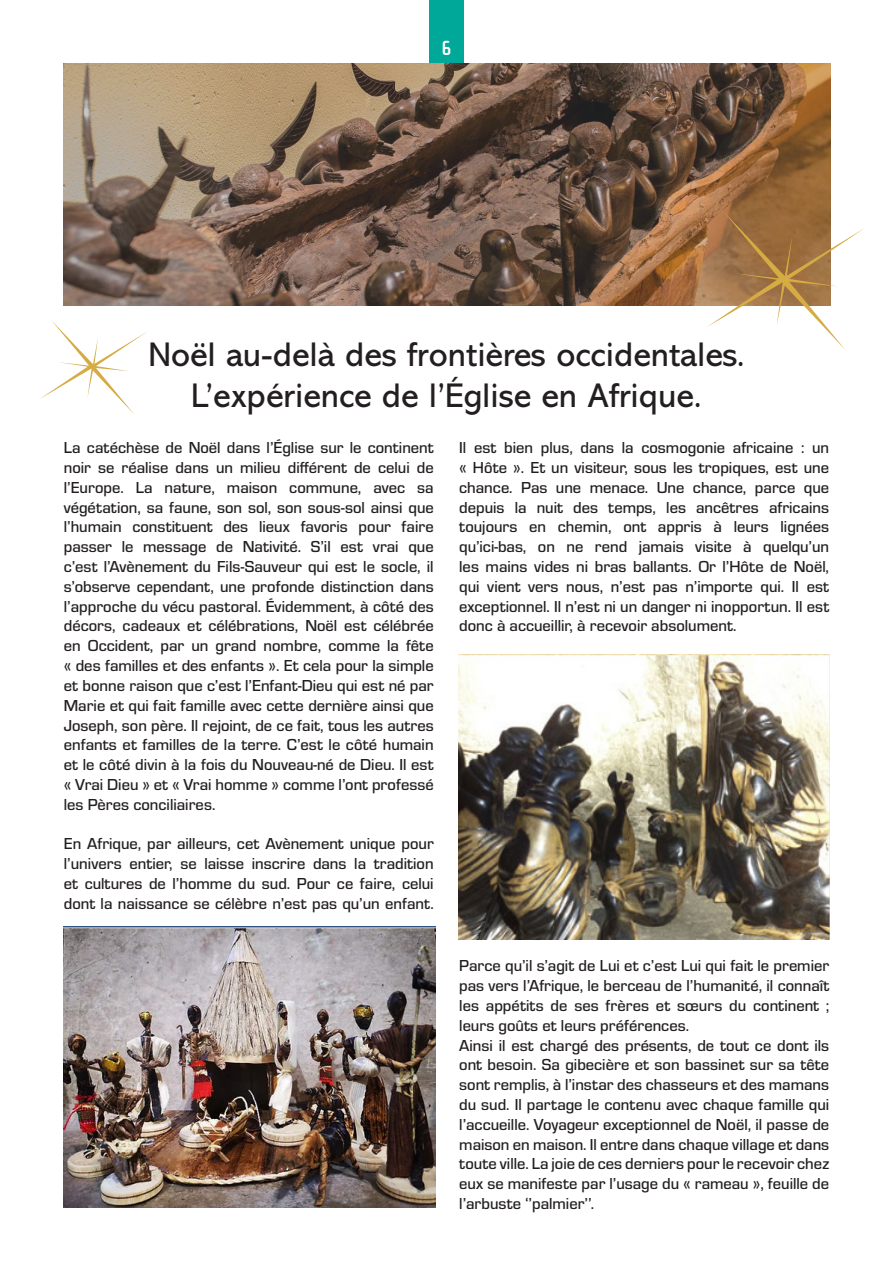
<style>
.page{position:relative;width:893px;height:1263px;background:#fff}
.page>*{position:absolute;margin:0;border:0;box-sizing:border-box;transform-origin:0 0}
.t1{font:34.5px/41.4px "Abadi MT Pro";color:#231f20;text-align:center}
.t2{font:700 21px "Cholla Sans OT";color:#fff}
.t3{font:500 16.5px/19.8px "Eurostile";color:#231f20;text-align:justify}
</style>
<div class="page">
<div style="left:429px;top:0;width:34px;height:64px;background:#00a89a"></div>
<img style="left:458px;top:654px;width:372px;height:285px">
<img style="left:64px;top:927px;width:371px;height:280px">
<img style="left:64px;top:64px;width:766px;height:241px">
<svg style="left:706px;top:212px;width:159px;height:137px"></svg>
<svg style="left:40px;top:320px;width:108px;height:94px"></svg>
<p class="t2" style="left:441px;top:36px;width:11px">6</p>
<h1 class="t1" style="left:148px;top:334px;width:598px">Noël au-delà des frontières occidentales.<br>L’expérience de l’Église en Afrique.</h1>
<p class="t3" style="left:64px;top:437px;width:371px">La catéchèse de Noël dans l’Église sur le continent noir se réalise dans un milieu différent de celui de l’Europe. La nature, maison commune, avec sa végétation, sa faune, son sol, son sous-sol ainsi que l’humain constituent des lieux favoris pour faire passer le message de Nativité. S’il est vrai que c’est l’Avènement du Fils-Sauveur qui est le socle, il s’observe cependant, une profonde distinction dans l’approche du vécu pastoral. Évidemment, à côté des décors, cadeaux et célébrations, Noël est célébrée en Occident, par un grand nombre, comme la fête « des familles et des enfants ». Et cela pour la simple et bonne raison que c’est l’Enfant-Dieu qui est né par Marie et qui fait famille avec cette dernière ainsi que Joseph, son père. Il rejoint, de ce fait, tous les autres enfants et familles de la terre. C’est le côté humain et le côté divin à la fois du Nouveau-né de Dieu. Il est « Vrai Dieu » et « Vrai homme » comme l’ont professé les Pères conciliaires.</p>
<p class="t3" style="left:64px;top:833px;width:371px">En Afrique, par ailleurs, cet Avènement unique pour l’univers entier, se laisse inscrire dans la tradition et cultures de l’homme du sud. Pour ce faire, celui dont la naissance se célèbre n’est pas qu’un enfant.</p>
<p class="t3" style="left:459px;top:437px;width:371px">Il est bien plus, dans la cosmogonie africaine : un « Hôte ». Et un visiteur, sous les tropiques, est une chance. Pas une menace. Une chance, parce que depuis la nuit des temps, les ancêtres africains toujours en chemin, ont appris à leurs lignées qu’ici-bas, on ne rend jamais visite à quelqu’un les mains vides ni bras ballants. Or l’Hôte de Noël, qui vient vers nous, n’est pas n’importe qui. Il est exceptionnel. Il n’est ni un danger ni inopportun. Il est donc à accueillir, à recevoir absolument.</p>
<p class="t3" style="left:459px;top:955px;width:371px;text-align:left">Parce qu’il s’agit de Lui et c’est Lui qui fait le premier pas vers l’Afrique, le berceau de l’humanité, il connaît les appétits de ses frères et sœurs du continent ; leurs goûts et leurs préférences.<br>Ainsi il est chargé des présents, de tout ce dont ils ont besoin. Sa gibecière et son bassinet sur sa tête sont remplis, à l’instar des chasseurs et des mamans du sud. Il partage le contenu avec chaque famille qui l’accueille. Voyageur exceptionnel de Noël, il passe de maison en maison. Il entre dans chaque village et dans toute ville. La joie de ces derniers pour le recevoir chez eux se manifeste par l’usage du « rameau », feuille de l’arbuste ‘’palmier’’.</p>
</div>
